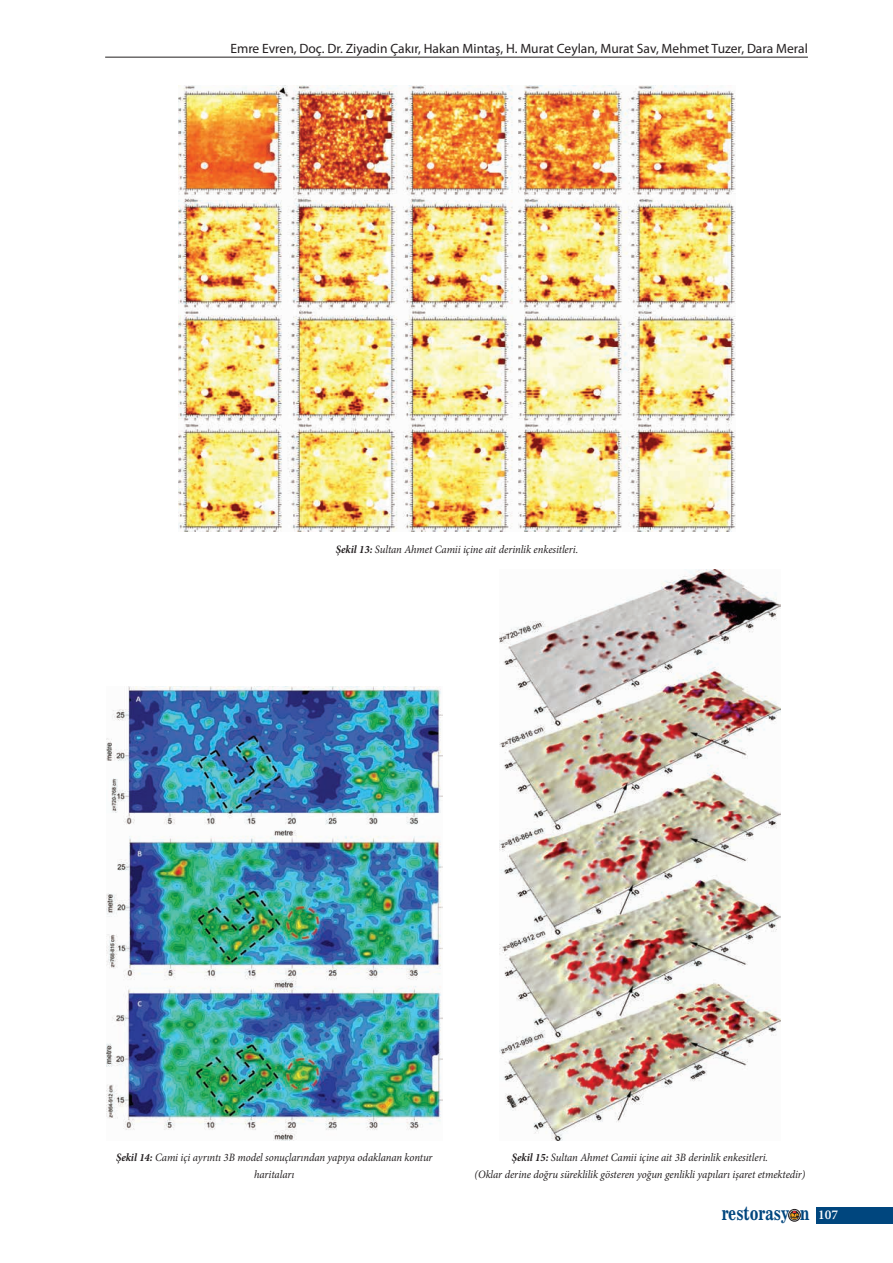
<style>
.page{position:relative;width:893px;height:1263px;background:#fff}
.page>*{position:absolute;margin:0;border:0;box-sizing:border-box;transform-origin:0 0}
.t1{font:17.7px "News 701 BT Bold A";color:#00467e;scale:.8 1}
.t2{font:13.5px "Myriad Pro";color:#231f20}
.t3{font:italic 11.25px/16.5px "Minion Pro";letter-spacing:-.01em;color:#231f20;text-align:center;scale:.95 1}
.s1{font-weight:700}
.s2{font-family:"Minion Pro";font-weight:600;font-size:13.5px;color:#fff}
</style>
<div class="page">
<hr style="left:105px;top:57px;width:703px;height:1px;background:#231f20">
<div style="left:788px;top:1209px;width:12px;height:12px;border:1px solid #231f20;border-radius:50%"></div>
<svg style="left:789px;top:1210px;width:11px;height:11px"></svg>
<div style="left:816px;top:1207px;width:77px;height:16px;background:#00467e"></div>
<img style="left:179px;top:85px;width:557px;height:446px">
<img style="left:106px;top:687px;width:336px;height:453px">
<img style="left:500px;top:570px;width:280px;height:570px">
<p class="t2" style="left:230px;top:41px;width:579px">Emre Evren, Doç. Dr. Ziyadin Çakır, Hakan Mintaş, H. Murat Ceylan, Murat Sav, Mehmet Tuzer, Dara Meral</p>
<p class="t3" style="left:336px;top:541px;width:257px"><span class="s1">Şekil 13:</span> Sultan Ahmet Camii içine ait derinlik enkesitleri.</p>
<p class="t3" style="left:116px;top:1149px;width:335px"><span class="s1">Şekil 14:</span> Cami içi ayrıntı 3B model sonuçlarından yapıya odaklanan kontur haritaları</p>
<p class="t3" style="left:474px;top:1149px;width:350px"><span class="s1">Şekil 15:</span> Sultan Ahmet Camii içine ait 3B derinlik enkesitleri.<br>(Oklar derine doğru süreklilik gösteren yoğun genlikli yapıları işaret etmektedir)</p>
<h1 class="t1" style="left:722px;top:1203px;width:147px">restorasy n <span class="s2">107</span></h1>
</div>
